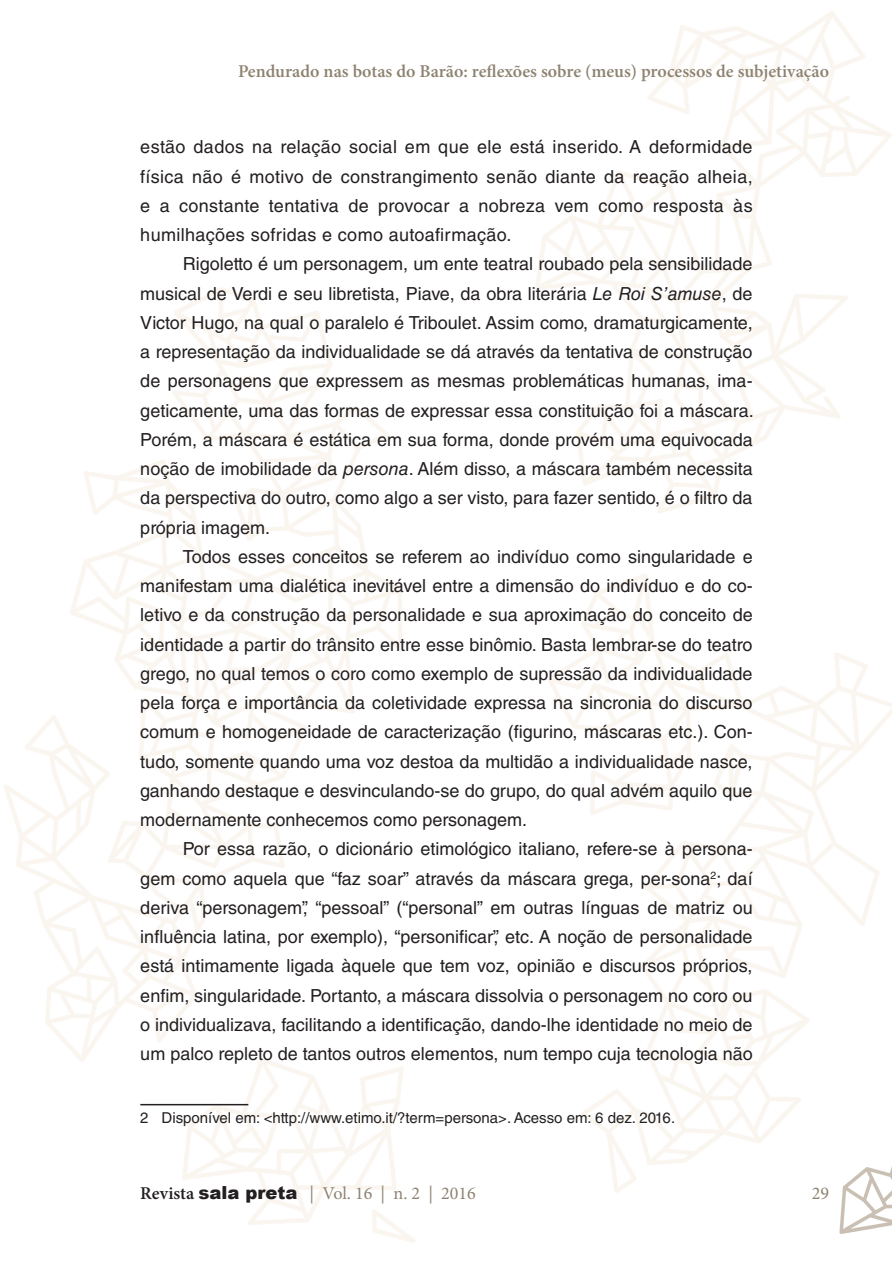
<style>
.page{position:relative;width:893px;height:1263px;background:#fff}
.page>*{position:absolute;margin:0;border:0;box-sizing:border-box;transform-origin:0 0}
.texto{font:18px/29.2px "Helvetica LT Std";color:#231f20;text-align:justify}
.t1{font:600 18px "Minion Pro";color:#8e8371}
.t2{font:18px "Minion Pro";color:#8e8371}
.nota-de-rodape{font:15px "Helvetica LT Std";color:#231f20}
.s1{font-style:italic}
.s2{font-weight:600;color:#231f20}
.s3{font-family:"Arial";font-weight:900;color:#231f20}
</style>
<div class="page">
<img style="left:839px;top:1167px;width:52px;height:67px">
<hr style="left:140px;top:1104px;width:108px;height:1px;background:#231f20">
<p class="t1" style="left:238px;top:59px;width:593px">Pendurado nas botas do Barão: reflexões sobre (meus) processos de subjetivação</p>
<p class="texto" style="left:140px;top:132px;width:614px">estão dados na relação social em que ele está inserido. A deformidade física não é motivo de constrangimento senão diante da reação alheia, e a constante tentativa de provocar a nobreza vem como resposta às humilhações sofridas e como autoafirmação.</p>
<p class="texto" style="left:140px;top:249px;width:615px;text-indent:43px">Rigoletto é um personagem, um ente teatral roubado pela sensibilidade musical de Verdi e seu libretista, Piave, da obra literária <span class="s1">Le Roi S’amuse</span>, de Victor Hugo, na qual o paralelo é Triboulet. Assim como, dramaturgicamente, a representação da individualidade se dá através da tentativa de construção de personagens que expressem as mesmas problemáticas humanas, ima&shy;geticamente, uma das formas de expressar essa constituição foi a máscara.<br>Porém, a máscara é estática em sua forma, donde provém uma equivocada noção de imobilidade da <span class="s1">persona</span>. Além disso, a máscara também necessita da perspectiva do outro, como algo a ser visto, para fazer sentido, é o filtro da própria imagem.</p>
<p class="texto" style="left:140px;top:542px;width:614px;text-indent:43px">Todos esses conceitos se referem ao indivíduo como singularidade e manifestam uma dialética inevitável entre a dimensão do indivíduo e do co&shy;letivo e da construção da personalidade e sua aproximação do conceito de identidade a partir do trânsito entre esse binômio. Basta lembrar-se do teatro grego, no qual temos o coro como exemplo de supressão da individualidade pela força e importância da coletividade expressa na sincronia do discurso comum e homogeneidade de caracterização (figurino, máscaras etc.). Con&shy;tudo, somente quando uma voz destoa da multidão a individualidade nasce, ganhando destaque e desvinculando-se do grupo, do qual advém aquilo que modernamente conhecemos como personagem.</p>
<p class="texto" style="left:140px;top:834px;width:614px;text-indent:43px">Por essa razão, o dicionário etimológico italiano, refere-se à persona&shy;gem como aquela que “faz soar” através da máscara grega, per-sona<sup>2</sup>; daí deriva “personagem”, “pessoal” (“personal” em outras línguas de matriz ou influência latina, por exemplo), “personificar”, etc. A noção de personalidade está intimamente ligada àquele que tem voz, opinião e discursos próprios, enfim, singularidade. Portanto, a máscara dissolvia o personagem no coro ou o individualizava, facilitando a identificação, dando-lhe identidade no meio de um palco repleto de tantos outros elementos, num tempo cuja tecnologia não</p>
<p class="nota-de-rodape" style="left:140px;top:1109px;width:536px">2 Disponível em: &lt;http://www.etimo.it/?term=persona&gt;. Acesso em: 6 dez. 2016.</p>
<p class="t2" style="left:140px;top:1181px;width:337px"><span class="s2">Revista</span> <span class="s3">sala preta</span> | Vol. 16 | n. 2 | 2016</p>
<p class="t2" style="left:812px;top:1181px;width:19px">29</p>
</div>
